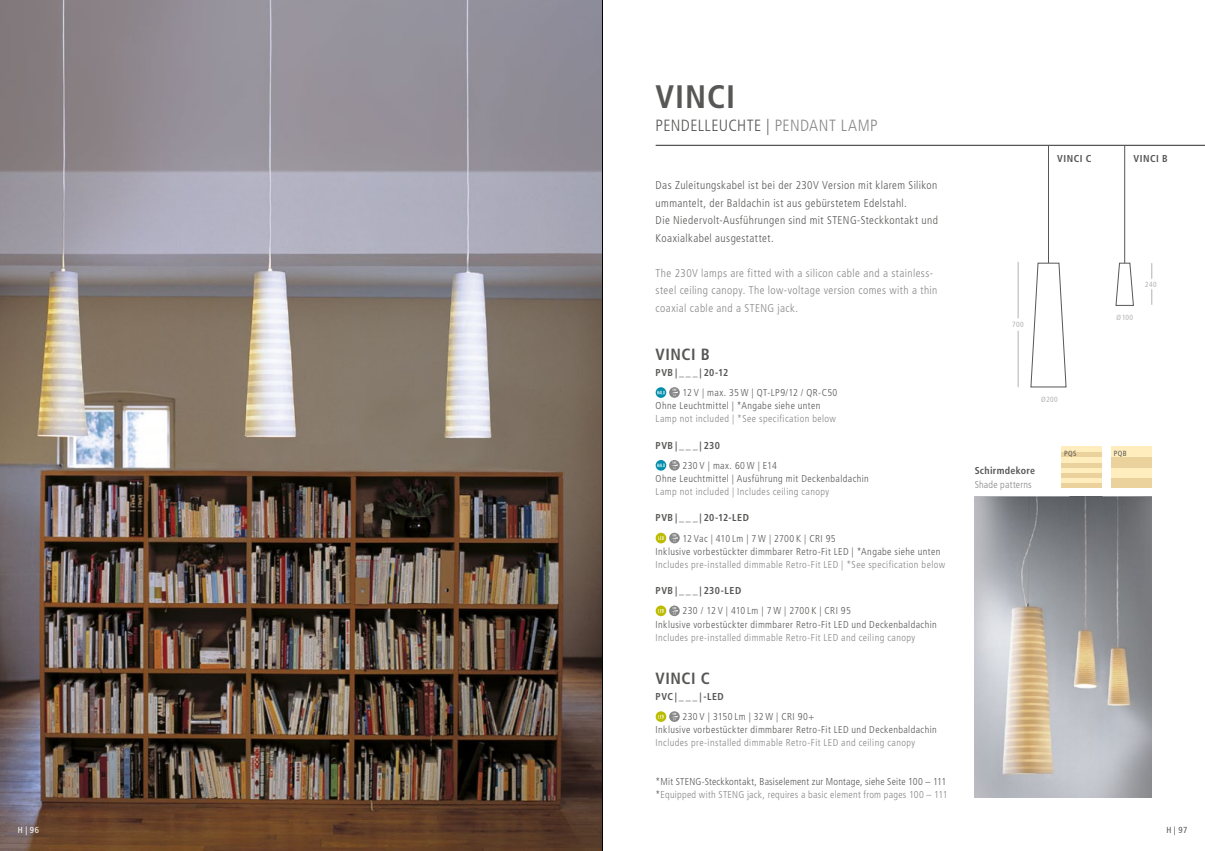
<style>
.page{position:relative;width:1205px;height:851px;background:#fff}
.page>*{position:absolute;margin:0;border:0;box-sizing:border-box;transform-origin:0 0}
.t1{font:700 condensed 32.5px "Frutiger LT Std";letter-spacing:.025em;color:#575756}
.t2{font:300 condensed 16.25px "Frutiger LT Std";letter-spacing:.025em;color:#575756}
.t3{font:700 condensed 16.25px "Frutiger LT Std";letter-spacing:.03em;color:#575756}
.t4{font:300 condensed 11.25px/17.5px "Frutiger LT Std";letter-spacing:.035em;color:#575756}
.t5{font:300 condensed 11.25px/17.5px "Frutiger LT Std";letter-spacing:.035em;color:#878787}
.t6{font:300 condensed 10px/13.1px "Frutiger LT Std";letter-spacing:.04em;color:#575756}
.t7{font:300 condensed 10px "Frutiger LT Std";letter-spacing:.04em;color:#878787}
.t8{font:700 condensed 10px "Frutiger LT Std";letter-spacing:.045em;color:#575756}
.t9{font:300 condensed 10px "Frutiger LT Std";letter-spacing:.02em;color:#878787}
.t10{font:700 condensed 10px "Frutiger LT Std";letter-spacing:.025em;color:#575756}
.t11{font:condensed 8.75px "Frutiger LT Std";color:#fff}
.t12{font:condensed 8.75px "Frutiger LT Std";color:#575756}
.t13{font:condensed 7.5px "Frutiger LT Std";letter-spacing:.04em;color:#b3b2b2}
.t14{font:condensed 7.5px "Frutiger LT Std";letter-spacing:.06em;color:#575756}
.s1{color:#878787}
</style>
<div class="page">
<img style="left:0;top:0;width:602px;height:850px">
<img style="left:975px;top:496px;width:177px;height:301px">
<hr style="left:656px;top:145px;width:549px;height:1px;background:#575756">
<div style="left:1061px;top:482px;width:41px;height:5px;background:#ebd19c"></div>
<div style="left:1061px;top:477px;width:41px;height:5px;background:#ffedbe"></div>
<div style="left:1061px;top:472px;width:41px;height:5px;background:#ebd19c"></div>
<div style="left:1061px;top:467px;width:41px;height:5px;background:#ffedbe"></div>
<div style="left:1061px;top:462px;width:41px;height:5px;background:#ebd19c"></div>
<div style="left:1061px;top:457px;width:41px;height:5px;background:#ffedbe"></div>
<div style="left:1061px;top:452px;width:41px;height:5px;background:#ebd19c"></div>
<div style="left:1061px;top:446px;width:41px;height:6px;background:#ffedbe"></div>
<div style="left:1111px;top:477px;width:41px;height:10px;background:#ebd19c"></div>
<div style="left:1111px;top:467px;width:41px;height:10px;background:#ffedbe"></div>
<div style="left:1111px;top:457px;width:41px;height:10px;background:#ebd19c"></div>
<div style="left:1111px;top:446px;width:41px;height:11px;background:#ffedbe"></div>
<svg style="left:1115px;top:263px;width:18px;height:43px"></svg>
<svg style="left:1030px;top:263px;width:36px;height:124px"></svg>
<hr style="left:1048px;top:146px;width:1px;height:117px;background:#575756">
<hr style="left:1124px;top:146px;width:1px;height:117px;background:#575756">
<hr style="left:1018px;top:262px;width:1px;height:56px;background:#b3b2b2">
<svg style="left:1151px;top:263px;width:1px;height:16px"></svg>
<hr style="left:1018px;top:331px;width:1px;height:56px;background:#b3b2b2">
<svg style="left:1151px;top:289px;width:1px;height:16px"></svg>
<img style="left:19px;top:825px;width:32px;height:8px">
<img style="left:62px;top:825px;width:89px;height:8px">
<svg style="left:656px;top:387px;width:10px;height:11px"></svg>
<svg style="left:657px;top:391px;width:8px;height:3px"></svg>
<svg style="left:669px;top:387px;width:11px;height:11px"></svg>
<svg style="left:671px;top:388px;width:7px;height:8px"></svg>
<div style="left:656px;top:460px;width:10px;height:10px;background:#008eab;border-radius:50%"></div>
<svg style="left:657px;top:463px;width:8px;height:4px"></svg>
<div style="left:669px;top:460px;width:11px;height:10px;background:#878787;border-radius:50%"></div>
<svg style="left:672px;top:461px;width:6px;height:8px"></svg>
<svg style="left:656px;top:532px;width:10px;height:11px"></svg>
<svg style="left:658px;top:536px;width:6px;height:3px"></svg>
<svg style="left:669px;top:532px;width:11px;height:11px"></svg>
<svg style="left:671px;top:534px;width:7px;height:7px"></svg>
<svg style="left:656px;top:605px;width:10px;height:11px"></svg>
<svg style="left:658px;top:609px;width:6px;height:3px"></svg>
<svg style="left:669px;top:605px;width:11px;height:11px"></svg>
<svg style="left:671px;top:607px;width:7px;height:7px"></svg>
<svg style="left:656px;top:711px;width:10px;height:10px"></svg>
<svg style="left:658px;top:714px;width:6px;height:4px"></svg>
<svg style="left:669px;top:711px;width:11px;height:10px"></svg>
<svg style="left:671px;top:712px;width:7px;height:8px"></svg>
<hr style="left:602px;top:0;width:1px;height:850px;background:#000">
<h1 class="t1" style="left:656px;top:78px;width:81px">VINCI</h1>
<h2 class="t2" style="left:656px;top:116px;width:224px">PENDELLEUCHTE | <span class="s1">PENDANT LAMP</span></h2>
<p class="t4" style="left:656px;top:177px;width:284px">Das Zuleitungskabel ist bei der 230V Version mit klarem Silikon ummantelt, der Baldachin ist aus gebürstetem Edelstahl.<br>Die Niedervolt-Ausführungen sind mit STENG-Steckkontakt und Koaxialkabel ausgestattet.</p>
<p class="t5" style="left:656px;top:264px;width:283px">The 230V lamps are fitted with a silicon cable and a stainless&shy;steel ceiling canopy. The low-voltage version comes with a thin coaxial cable and a STENG jack.</p>
<h2 class="t3" style="left:656px;top:344px;width:56px">VINCI B</h2>
<p class="t8" style="left:656px;top:366px;width:74px">PVB | _ _ _ | 20-12</p>
<p class="t6" style="left:656px;top:386px;width:183px;text-indent:27px">12 V | max. 35 W | QT-LP9/12 / QR-C50<br>Ohne Leuchtmittel | *Angabe siehe unten</p>
<p class="t7" style="left:656px;top:413px;width:182px">Lamp not included | *See specification below</p>
<p class="t8" style="left:656px;top:439px;width:66px">PVB | _ _ _ | 230</p>
<p class="t6" style="left:656px;top:459px;width:215px;text-indent:27px">230 V | max. 60 W | E14<br>Ohne Leuchtmittel | Ausführung mit Deckenbaldachin</p>
<p class="t7" style="left:656px;top:486px;width:175px">Lamp not included | Includes ceiling canopy</p>
<p class="t8" style="left:656px;top:512px;width:95px">PVB | _ _ _ | 20-12-LED</p>
<p class="t6" style="left:656px;top:531px;width:286px;text-indent:27px">12 Vac | 410 Lm | 7 W | 2700 K | CRI 95<br>Inklusive vorbestückter dimmbarer Retro-Fit LED | *Angabe siehe unten</p>
<p class="t7" style="left:656px;top:558px;width:291px">Includes pre-installed dimmable Retro-Fit LED | *See specification below</p>
<p class="t8" style="left:656px;top:584px;width:87px">PVB | _ _ _ | 230-LED</p>
<p class="t6" style="left:656px;top:604px;width:283px;text-indent:27px">230 / 12 V | 410 Lm | 7 W | 2700 K | CRI 95<br>Inklusive vorbestückter dimmbarer Retro-Fit LED und Deckenbaldachin</p>
<p class="t7" style="left:656px;top:631px;width:261px">Includes pre-installed dimmable Retro-Fit LED and ceiling canopy</p>
<h2 class="t3" style="left:656px;top:668px;width:56px">VINCI C</h2>
<p class="t8" style="left:656px;top:690px;width:70px">PVC | _ _ _ | -LED</p>
<p class="t6" style="left:656px;top:710px;width:283px;text-indent:27px">230 V | 3150 Lm | 32 W | CRI 90+<br>Inklusive vorbestückter dimmbarer Retro-Fit LED und Deckenbaldachin</p>
<p class="t7" style="left:656px;top:737px;width:261px">Includes pre-installed dimmable Retro-Fit LED and ceiling canopy</p>
<p class="t6" style="left:656px;top:774px;width:293px">*Mit STENG-Steckkontakt, Basiselement zur Montage, siehe Seite 100 – 111 *<span class="s1">Equipped with STENG jack, requires a basic element from pages 100 – 111</span></p>
<p class="t8" style="left:1057px;top:153px;width:36px">VINCI C</p>
<p class="t8" style="left:1133px;top:153px;width:36px">VINCI B</p>
<p class="t13" style="left:1012px;top:320px;width:13px">700</p>
<p class="t13" style="left:1116px;top:313px;width:18px">Ø 100</p>
<p class="t13" style="left:1145px;top:280px;width:13px">240</p>
<p class="t13" style="left:1041px;top:394px;width:18px">Ø 200</p>
<p class="t10" style="left:975px;top:464px;width:62px">Schirmdekore</p>
<p class="t9" style="left:975px;top:478px;width:59px">Shade patterns</p>
<p class="t14" style="left:1064px;top:449px;width:14px">PQS</p>
<p class="t14" style="left:1113px;top:449px;width:14px">PQB</p>
<p class="t11" style="left:18px;top:825px;width:23px">H | 96</p>
<p class="t12" style="left:1166px;top:825px;width:22px">H | 97</p>
</div>
